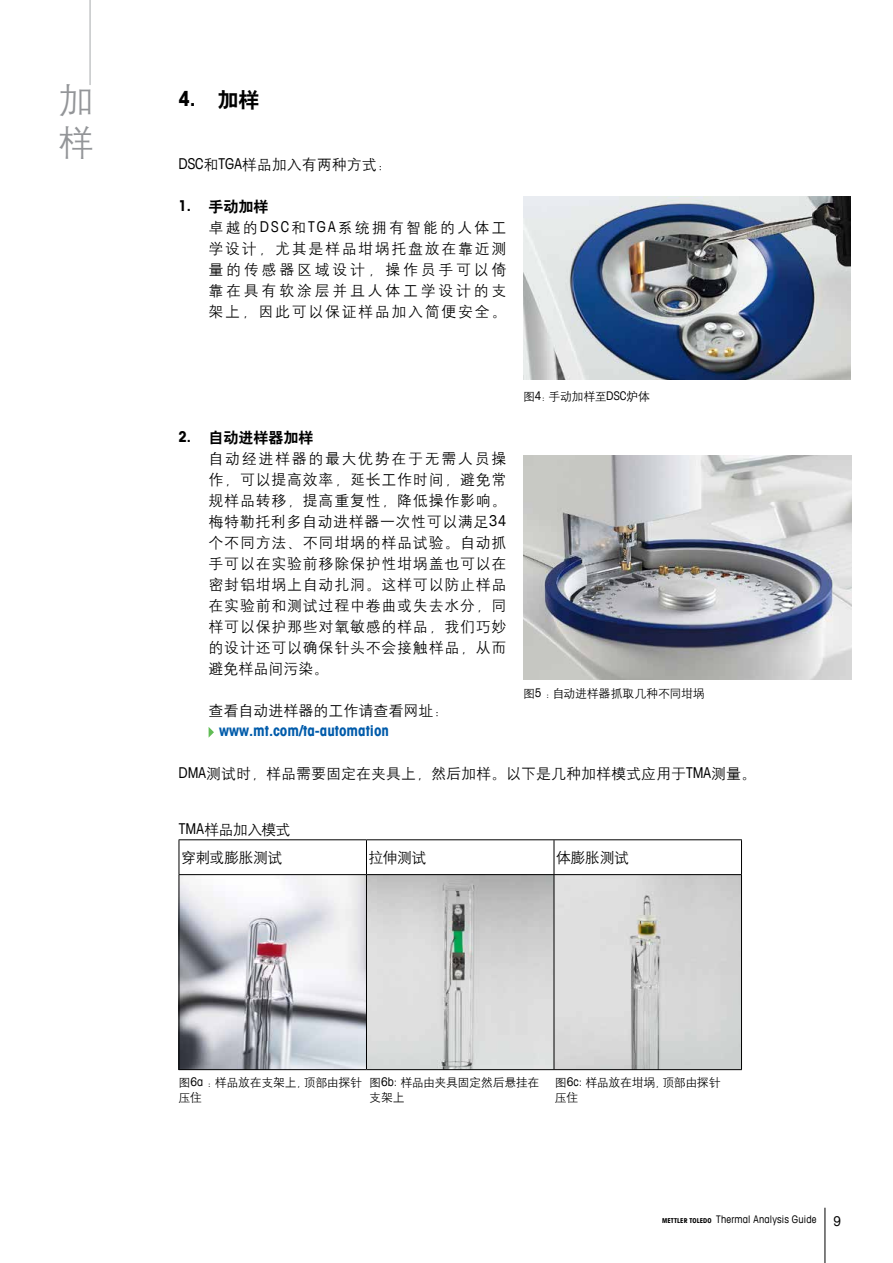
<style>
.page{position:relative;width:893px;height:1263px;background:#fff}
.page>*{position:absolute;margin:0;border:0;box-sizing:border-box;transform-origin:0 0}
.t1{font:36px/42px "H Yg 2 gj";color:#939598}
.t2{font:700 condensed 21px "Avant Garde Com";color:#000}
._12_Running_Text_10{font:15px/21px "H Yg 2 gj";letter-spacing:.05em;color:#000;text-align:justify}
._12_Running_Text_10-2{font:15px "H Yg 2 gj";color:#000}
._12_Running_Text_10-3{font:700 condensed 15px "Avant Garde Com";color:#005baa}
._12_Running_Text_10-4{font:15px "H Yb 2 gj";color:#000}
._12_Running_Text_10-5{font:15px "H Yg 2 gj";letter-spacing:-.04em;color:#000}
.E_Normal{font:condensed 13.5px "Avant Garde Com";color:#000}
._9_Captions_8_10{font:12px/15px "H Yg 2 gj";letter-spacing:-.035em;color:#000}
._14_Captions_8_10{font:12px "H Yg 2 gj";letter-spacing:-.02em;color:#000}
.E_Normal-2{font:condensed 10.5px "Avant Garde Com";letter-spacing:.015em;color:#000}
.s1{font-family:"H Yb 2 gj";font-weight:400;font-stretch:normal}
.s2{font-family:"Avant Garde Com";font-stretch:condensed}
.s3{font-family:"Avant Garde Com";font-weight:700;font-stretch:condensed}
.s4{font-weight:700;font-size:6.75px}
</style>
<div class="page">
<img style="left:180px;top:875px;width:561px;height:194px">
<svg style="left:209px;top:727px;width:5px;height:10px"></svg>
<img style="left:523px;top:197px;width:327px;height:182px">
<img style="left:523px;top:456px;width:328px;height:223px">
<hr style="left:179px;top:839px;width:187px;height:1px;background:#000">
<hr style="left:179px;top:840px;width:1px;height:34px;background:#000">
<hr style="left:366px;top:839px;width:188px;height:1px;background:#000">
<hr style="left:366px;top:840px;width:1px;height:34px;background:#000">
<hr style="left:554px;top:839px;width:188px;height:1px;background:#000">
<hr style="left:554px;top:840px;width:1px;height:34px;background:#000">
<hr style="left:741px;top:840px;width:1px;height:34px;background:#000">
<hr style="left:179px;top:874px;width:187px;height:1px;background:#000">
<hr style="left:179px;top:875px;width:1px;height:194px;background:#000">
<hr style="left:366px;top:874px;width:188px;height:1px;background:#000">
<hr style="left:366px;top:875px;width:1px;height:194px;background:#000">
<hr style="left:554px;top:874px;width:188px;height:1px;background:#000">
<hr style="left:554px;top:875px;width:1px;height:194px;background:#000">
<hr style="left:741px;top:875px;width:1px;height:194px;background:#000">
<hr style="left:179px;top:1069px;width:187px;height:1px;background:#000">
<hr style="left:366px;top:1069px;width:188px;height:1px;background:#000">
<hr style="left:554px;top:1069px;width:188px;height:1px;background:#000">
<hr style="left:90px;top:0;width:1px;height:85px;background:#a7a9ac">
<hr style="left:825px;top:1208px;width:1px;height:55px;background:#000">
<p class="t1" style="left:58px;top:79px;width:37px">加样</p>
<p class="t2" style="left:179px;top:85px;width:82px">4. <span class="s1">加样</span></p>
<p class="_12_Running_Text_10-2" style="left:179px;top:157px;width:215px"><span class="s2">DSC</span>和<span class="s2">TGA</span>样品加入有两种方式：</p>
<p class="_12_Running_Text_10-4" style="left:179px;top:199px;width:91px"><span class="s3">1.</span> 手动加样</p>
<p class="_12_Running_Text_10" style="left:209px;top:217px;width:299px">卓越的<span class="s2">DSC</span>和<span class="s2">TGA</span>系统拥有智能的人体工学设计，尤其是样品坩埚托盘放在靠近测量的传感器区域设计，操作员手可以倚靠在具有软涂层并且人体工学设计的支架上，因此可以保证样品加入简便安全。</p>
<p class="_9_Captions_8_10" style="left:523px;top:389px;width:129px">图<span class="s2">4</span>：手动加样至<span class="s2">DSC</span>炉体</p>
<p class="_12_Running_Text_10-4" style="left:179px;top:430px;width:136px"><span class="s3">2.</span> 自动进样器加样</p>
<p class="_12_Running_Text_10" style="left:209px;top:448px;width:299px">自动经进样器的最大优势在于无需人员操作，可以提高效率，延长工作时间，避免常规样品转移，提高重复性，降低操作影响。梅特勒托利多自动进样器一次性可以满足<span class="s2">34</span>个不同方法、不同坩埚的样品试验。自动抓手可以在实验前移除保护性坩埚盖也可以在密封铝坩埚上自动扎洞。这样可以防止样品在实验前和测试过程中卷曲或失去水分，同样可以保护那些对氧敏感的样品，我们巧妙的设计还可以确保针头不会接触样品，从而避免样品间污染。</p>
<p class="_12_Running_Text_10-2" style="left:209px;top:703px;width:242px">查看自动进样器的工作请查看网址：</p>
<p class="_12_Running_Text_10-3" style="left:219px;top:721px;width:172px">www.mt.com/ta-automation</p>
<p class="_12_Running_Text_10-2" style="left:179px;top:766px;width:579px"><span class="s2">DMA</span>测试时，样品需要固定在夹具上，然后加样。以下是几种加样模式应用于<span class="s2">TMA</span>测量。</p>
<p class="_14_Captions_8_10" style="left:523px;top:687px;width:183px">图<span class="s2">5</span> ：自动进样器抓取几种不同坩埚</p>
<p class="_12_Running_Text_10" style="left:179px;top:819px;width:113px"><span class="s2">TMA</span>样品加入模式</p>
<p class="_12_Running_Text_10-5" style="left:181px;top:850px;width:103px">穿刺或膨胀测试</p>
<p class="_12_Running_Text_10" style="left:369px;top:847px;width:59px">拉伸测试</p>
<p class="_12_Running_Text_10" style="left:556px;top:847px;width:74px">体膨胀测试</p>
<p class="_9_Captions_8_10" style="left:179px;top:1075px;width:185px">图<span class="s2">6a</span> ：样品放在支架上，顶部由探针压住</p>
<p class="_9_Captions_8_10" style="left:369px;top:1075px;width:172px">图<span class="s2">6b:</span> 样品由夹具固定然后悬挂在支架上</p>
<p class="_9_Captions_8_10" style="left:555px;top:1075px;width:167px">图<span class="s2">6c:</span> 样品放在坩埚，顶部由探针压住</p>
<p class="E_Normal-2" style="left:662px;top:1213px;width:156px"><span class="s4">METTLER TOLEDO</span> Thermal Analysis Guide</p>
<p class="E_Normal" style="left:833px;top:1213px;width:9px">9</p>
</div>
